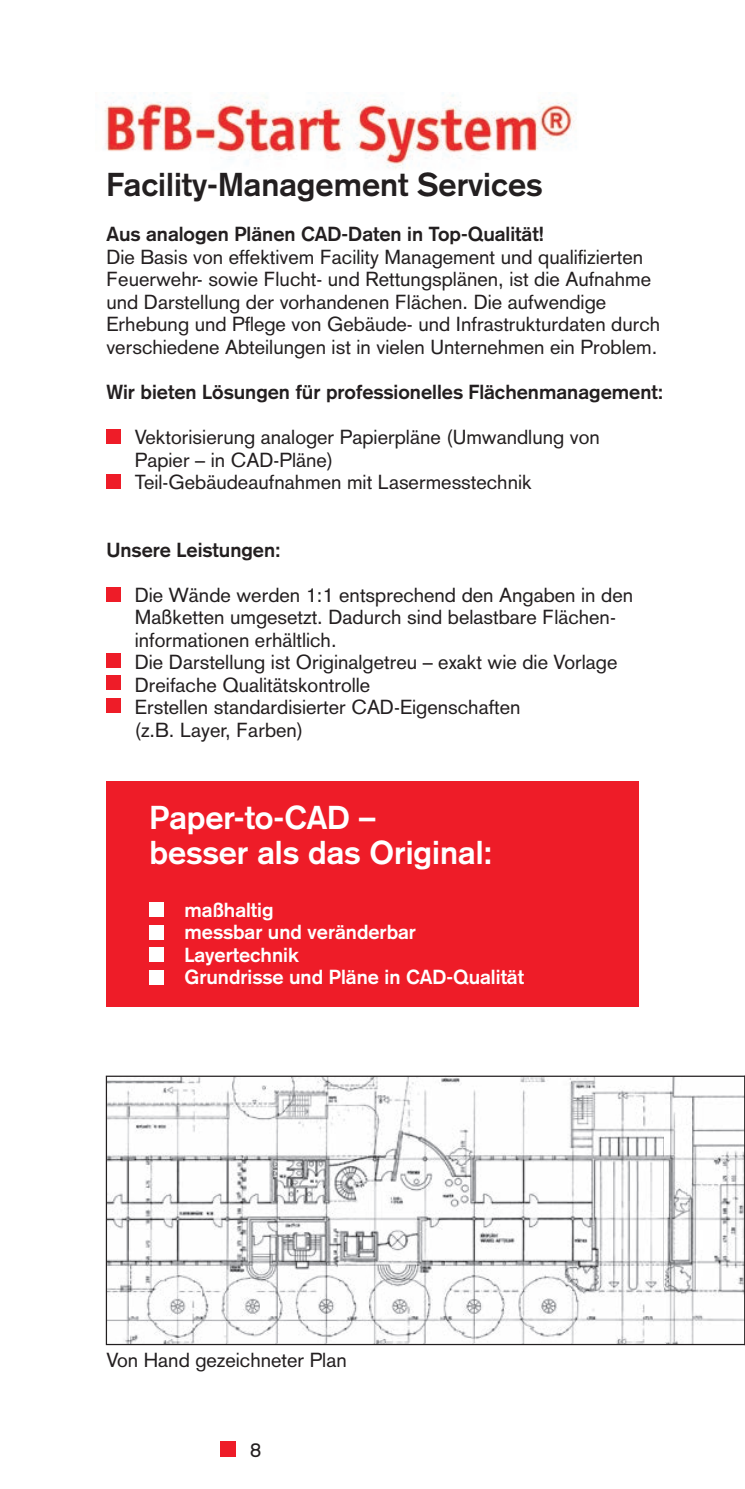
<style>
.page{position:relative;width:745px;height:1489px;background:#fff}
.page>*{position:absolute;margin:0;border:0;box-sizing:border-box;transform-origin:0 0}
.t1{font:700 32.5px/35px "Akzidenz Grotesk";color:#fff}
.t2{font:700 32.5px "Akzidenz Grotesk";color:#231f20}
.t3{font:20px/22.5px "Akzidenz Grotesk";color:#231f20}
.t4{font:700 20px "Akzidenz Grotesk";color:#231f20}
.t5{font:700 20px/22.5px "Akzidenz Grotesk";color:#fff}
</style>
<div class="page">
<div style="left:220px;top:1441px;width:15px;height:15px;background:#ee1c28"></div>
<div style="left:106px;top:430px;width:15px;height:14px;background:#ee1c28"></div>
<div style="left:106px;top:475px;width:15px;height:14px;background:#ee1c28"></div>
<div style="left:106px;top:587px;width:15px;height:14px;background:#ee1c28"></div>
<img style="left:105px;top:92px;width:472px;height:77px">
<svg style="left:106px;top:1075px;width:637px;height:269px"></svg>
<hr style="left:743px;top:1076px;width:1px;height:268px;background:#231f20">
<div style="left:106px;top:781px;width:532px;height:225px;background:#ee1c28"></div>
<div style="left:149px;top:902px;width:15px;height:14px;background:#fff"></div>
<div style="left:149px;top:925px;width:15px;height:14px;background:#fff"></div>
<div style="left:149px;top:947px;width:15px;height:14px;background:#fff"></div>
<div style="left:149px;top:970px;width:15px;height:14px;background:#fff"></div>
<div style="left:106px;top:653px;width:15px;height:14px;background:#ee1c28"></div>
<div style="left:106px;top:675px;width:15px;height:15px;background:#ee1c28"></div>
<div style="left:106px;top:698px;width:15px;height:14px;background:#ee1c28"></div>
<h1 class="t2" style="left:106px;top:166px;width:437px">Facility-Management Services</h1>
<p class="t4" style="left:106px;top:222px;width:438px">Aus analogen Plänen CAD-Daten in Top-Qualität!</p>
<p class="t3" style="left:106px;top:246px;width:555px">Die Basis von effektivem Facility Management und qualifizierten Feuerwehr- sowie Flucht- und Rettungsplänen, ist die Aufnahme und Darstellung der vorhandenen Flächen. Die aufwendige Erhebung und Pflege von Gebäude- und Infrastrukturdaten durch verschiedene Abteilungen ist in vielen Unternehmen ein Problem.</p>
<p class="t4" style="left:106px;top:380px;width:558px">Wir bieten Lösungen für professionelles Flächenmanagement:</p>
<p class="t3" style="left:135px;top:426px;width:466px">Vektorisierung analoger Papierpläne (Umwandlung von<br>Papier – in CAD-Pläne)<br>Teil-Gebäudeaufnahmen mit Lasermesstechnik</p>
<p class="t4" style="left:106px;top:537px;width:176px">Unsere Leistungen:</p>
<p class="t3" style="left:135px;top:583px;width:499px">Die Wände werden 1:1 entsprechend den Angaben in den Maßketten umgesetzt. Dadurch sind belastbare Flächen&shy;informationen erhältlich.<br>Die Darstellung ist Originalgetreu – exakt wie die Vorlage Dreifache Qualitätskontrolle<br>Erstellen standardisierter CAD-Eigenschaften<br>(z.B. Layer, Farben)</p>
<h1 class="t1" style="left:149px;top:800px;width:344px">Paper-to-CAD –<br>besser als das Original:</h1>
<p class="t5" style="left:184px;top:898px;width:341px">maßhaltig<br>messbar und veränderbar<br>Layertechnik<br>Grundrisse und Pläne in CAD-Qualität</p>
<p class="t3" style="left:106px;top:1348px;width:242px">Von Hand gezeichneter Plan</p>
<p class="t3" style="left:250px;top:1438px;width:13px">8</p>
</div>
